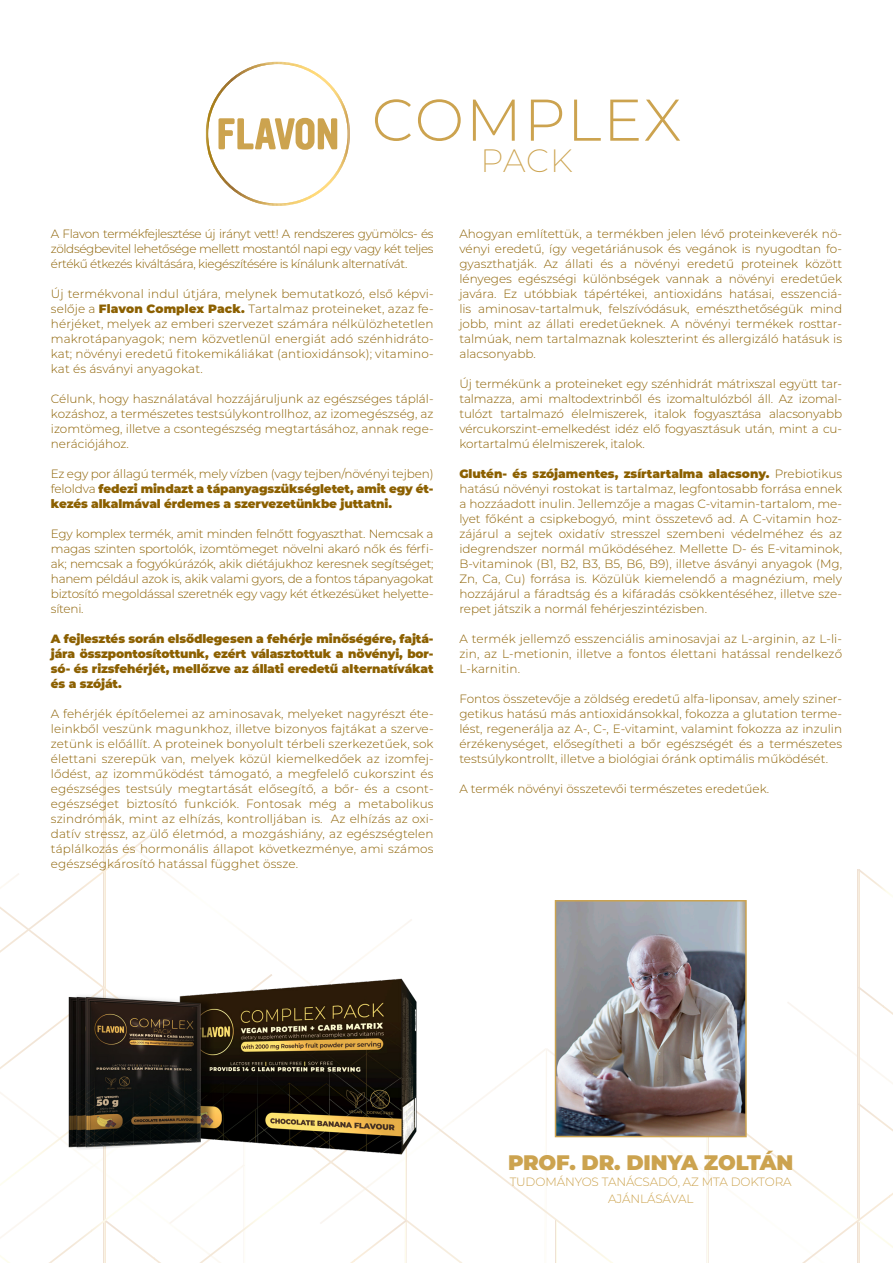
<style>
.page{position:relative;width:893px;height:1263px;background:#fff}
.page>*{position:absolute;margin:0;border:0;box-sizing:border-box;transform-origin:0 0}
.t1{font:300 58.8px "Montserrat";letter-spacing:.025em;color:#cca34f}
.t2{font:200 32.25px "Montserrat";color:#cca34f}
.t3{font:900 21px "Montserrat";letter-spacing:-.01em;color:#cca34f}
.t4{font:300 12px/15px "Montserrat";color:#8c6000;text-align:justify}
.t5{font:900 12px/15px "Montserrat";letter-spacing:-.01em;color:#8c6000;text-align:justify}
.t6{font:300 12px "Montserrat";letter-spacing:-.01em;color:#cca34f}
.s1{font-weight:900}
.s2{font-weight:300}
</style>
<div class="page">
<hr style="left:103px;top:778px;width:2px;height:485px;background:#f4eadc">
<hr style="left:857px;top:869px;width:2px;height:394px;background:#efe1d5">
<svg style="left:858px;top:869px;width:35px;height:54px"></svg>
<svg style="left:707px;top:986px;width:186px;height:277px"></svg>
<svg style="left:0;top:834px;width:613px;height:429px"></svg>
<svg style="left:206px;top:62px;width:144px;height:144px"></svg>
<img style="left:63px;top:978px;width:359px;height:177px">
<img style="left:557px;top:902px;width:188px;height:233px">
<div style="left:555px;top:900px;width:192px;height:237px;border:1px solid #cca34f"></div>
<p class="t1" style="left:372px;top:80px;width:311px">COMPLEX</p>
<p class="t2" style="left:480px;top:138px;width:94px">PACK</p>
<p class="t4" style="left:51px;top:226px;width:384px">A Flavon termékfejlesztése új irányt vett! A rendszeres gyümölcs- és zöldségbevitel lehetősége mellett mostantól napi egy vagy két teljes értékű étkezés kiváltására, kiegészítésére is kínálunk alternatívát.</p>
<p class="t4" style="left:51px;top:286px;width:384px">Új termékvonal indul útjára, melynek bemutatkozó, első képvi&shy;selője a <span class="s1">Flavon Complex Pack.</span> Tartalmaz proteineket, azaz fe&shy;hérjéket, melyek az emberi szervezet számára nélkülözhetetlen makrotápanyagok; nem közvetlenül energiát adó szénhidráto&shy;kat; növényi eredetű fitokemikáliákat (antioxidánsok); vitamino&shy;kat és ásványi anyagokat.</p>
<p class="t4" style="left:51px;top:391px;width:384px">Célunk, hogy használatával hozzájáruljunk az egészséges táplál&shy;kozáshoz, a természetes testsúlykontrollhoz, az izomegészség, az izomtömeg, illetve a csontegészség megtartásához, annak rege&shy;nerációjához.</p>
<p class="t5" style="left:51px;top:466px;width:384px"><span class="s2">Ez egy por állagú termék, mely vízben (vagy tejben/növényi tejben) feloldva</span> fedezi mindazt a tápanyagszükségletet, amit egy ét&shy;kezés alkalmával érdemes a szervezetünkbe juttatni.</p>
<p class="t4" style="left:51px;top:526px;width:384px">Egy komplex termék, amit minden felnőtt fogyaszthat. Nemcsak a magas szinten sportolók, izomtömeget növelni akaró nők és férfi&shy;ak; nemcsak a fogyókúrázók, akik diétájukhoz keresnek segítséget; hanem például azok is, akik valami gyors, de a fontos tápanyagokat biztosító megoldással szeretnék egy vagy két étkezésüket helyette&shy;síteni.</p>
<p class="t5" style="left:51px;top:631px;width:384px">A fejlesztés során elsődlegesen a fehérje minőségére, fajtá&shy;jára összpontosítottunk, ezért választottuk a növényi, bor&shy;só- és rizsfehérjét, mellőzve az állati eredetű alternatívákat és a szóját.</p>
<p class="t4" style="left:51px;top:706px;width:384px">A fehérjék építőelemei az aminosavak, melyeket nagyrészt éte&shy;leinkből veszünk magunkhoz, illetve bizonyos fajtákat a szerve&shy;zetünk is előállít. A proteinek bonyolult térbeli szerkezetűek, sok élettani szerepük van, melyek közül kiemelkedőek az izomfej&shy;lődést, az izomműködést támogató, a megfelelő cukorszint és egészséges testsúly megtartását elősegítő, a bőr- és a csont&shy;egészséget biztosító funkciók. Fontosak még a metabolikus szindrómák, mint az elhízás, kontrolljában is. Az elhízás az oxi&shy;datív stressz, az ülő életmód, a mozgáshiány, az egészségtelen táplálkozás és hormonális állapot következménye, ami számos egészségkárosító hatással függhet össze.</p>
<p class="t4" style="left:459px;top:226px;width:384px">Ahogyan említettük, a termékben jelen lévő proteinkeverék nö&shy;vényi eredetű, így vegetáriánusok és vegánok is nyugodtan fo&shy;gyaszthatják. Az állati és a növényi eredetű proteinek között lényeges egészségi különbségek vannak a növényi eredetűek javára. Ez utóbbiak tápértékei, antioxidáns hatásai, esszenciá&shy;lis aminosav-tartalmuk, felszívódásuk, emészthetőségük mind jobb, mint az állati eredetűeknek. A növényi termékek rosttar&shy;talmúak, nem tartalmaznak koleszterint és allergizáló hatásuk is alacsonyabb.</p>
<p class="t4" style="left:459px;top:376px;width:384px">Új termékünk a proteineket egy szénhidrát mátrixszal együtt tar&shy;talmazza, ami maltodextrinből és izomaltulózból áll. Az izomal&shy;tulózt tartalmazó élelmiszerek, italok fogyasztása alacsonyabb vércukorszint-emelkedést idéz elő fogyasztásuk után, mint a cu&shy;kortartalmú élelmiszerek, italok.</p>
<p class="t4" style="left:459px;top:466px;width:384px"><span class="s1">Glutén- és szójamentes, zsírtartalma alacsony.</span> Prebiotikus hatású növényi rostokat is tartalmaz, legfontosabb forrása ennek a hozzáadott inulin. Jellemzője a magas C-vitamin-tartalom, me&shy;lyet főként a csipkebogyó, mint összetevő ad. A C-vitamin hoz&shy;zájárul a sejtek oxidatív stresszel szembeni védelméhez és az idegrendszer normál működéséhez. Mellette D- és E-vitaminok, B-vitaminok (B1, B2, B3, B5, B6, B9), illetve ásványi anyagok (Mg, Zn, Ca, Cu) forrása is. Közülük kiemelendő a magnézium, mely hozzájárul a fáradtság és a kifáradás csökkentéséhez, illetve sze&shy;repet játszik a normál fehérjeszintézisben.</p>
<p class="t4" style="left:459px;top:631px;width:384px">A termék jellemző esszenciális aminosavjai az L-arginin, az L-li&shy;zin, az L-metionin, illetve a fontos élettani hatással rendelkező L-karnitin.</p>
<p class="t4" style="left:459px;top:691px;width:384px">Fontos összetevője a zöldség eredetű alfa-liponsav, amely sziner&shy;getikus hatású más antioxidánsokkal, fokozza a glutation terme&shy;lést, regenerálja az A-, C-, E-vitamint, valamint fokozza az inzulin érzékenységet, elősegítheti a bőr egészségét és a természetes testsúlykontrollt, illetve a biológiai óránk optimális működését.</p>
<p class="t4" style="left:459px;top:781px;width:311px">A termék növényi összetevői természetes eredetűek.</p>
<p class="t3" style="left:508px;top:1147px;width:287px">PROF. DR. DINYA ZOLTÁN</p>
<p class="t6" style="left:510px;top:1174px;width:283px">TUDOMÁNYOS TANÁCSADÓ, AZ MTA DOKTORA</p>
<p class="t6" style="left:608px;top:1190px;width:87px">AJÁNLÁSÁVAL</p>
</div>
